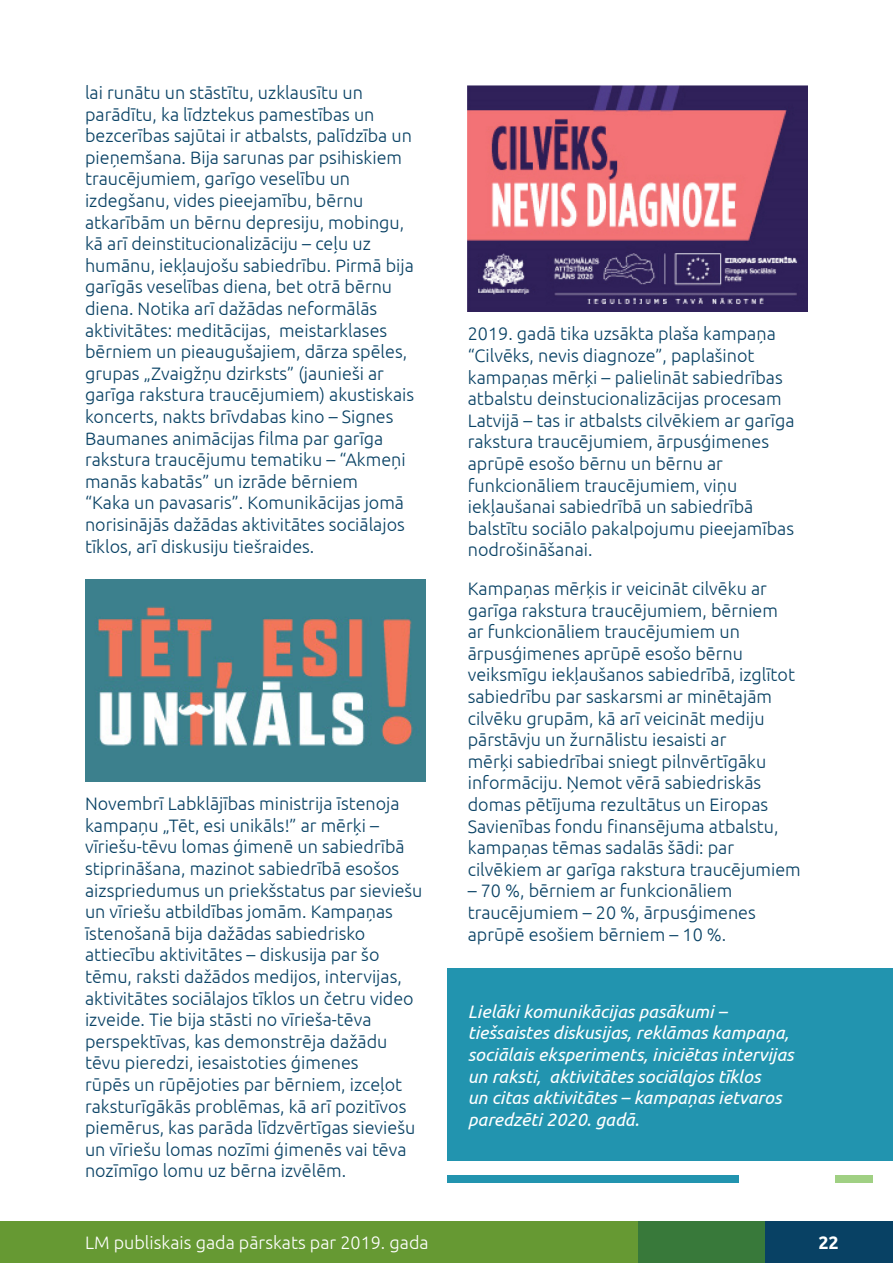
<style>
.page{position:relative;width:893px;height:1263px;background:#fff}
.page>*{position:absolute;margin:0;border:0;box-sizing:border-box;transform-origin:0 0}
.t1{font:300 18px/21.6px "Ubuntu";color:#084164}
.t2{font:italic 18px/21.6px "Ubuntu";color:#fff}
.t3{font:300 18px "Ubuntu";color:#fff}
.t4{font:700 18px "Ubuntu";color:#fff}
</style>
<div class="page">
<div style="left:0;top:1222px;width:892px;height:41px;background:#693"></div>
<div style="left:638px;top:1222px;width:254px;height:41px;background:#38793a"></div>
<div style="left:765px;top:1222px;width:128px;height:41px;background:#084164"></div>
<div style="left:447px;top:968px;width:446px;height:192px;background:#2294af"></div>
<div style="left:447px;top:1175px;width:291px;height:7px;background:#2294af"></div>
<div style="left:835px;top:1175px;width:37px;height:7px;background:#a0d083"></div>
<img style="left:85px;top:580px;width:340px;height:201px">
<img style="left:468px;top:85px;width:340px;height:226px">
<p class="t1" style="left:85px;top:81px;width:331px">lai runātu un stāstītu, uzklausītu un parādītu, ka līdztekus pamestības un bezcerības sajūtai ir atbalsts, palīdzība un pieņemšana. Bija sarunas par psihiskiem traucējumiem, garīgo veselību un izdegšanu, vides pieejamību, bērnu atkarībām un bērnu depresiju, mobingu, kā arī deinstitucionalizāciju – ceļu uz humānu, iekļaujošu sabiedrību. Pirmā bija garīgās veselības diena, bet otrā bērnu diena. Notika arī dažādas neformālās aktivitātes: meditācijas, meistarklases bērniem un pieaugušajiem, dārza spēles, grupas „Zvaigžņu dzirksts” (jaunieši ar garīga rakstura traucējumiem) akustiskais koncerts, nakts brīvdabas kino – Signes Baumanes animācijas filma par garīga rakstura traucējumu tematiku – “Akmeņi manās kabatās” un izrāde bērniem<br>“Kaka un pavasaris”. Komunikācijas jomā norisinājās dažādas aktivitātes sociālajos tīklos, arī diskusiju tiešraides.</p>
<p class="t1" style="left:85px;top:792px;width:339px">Novembrī Labklājības ministrija īstenoja kampaņu „Tēt, esi unikāls!” ar mērķi – vīriešu-tēvu lomas ģimenē un sabiedrībā stiprināšana, mazinot sabiedrībā esošos aizspriedumus un priekšstatus par sieviešu un vīriešu atbildības jomām. Kampaņas īstenošanā bija dažādas sabiedrisko attiecību aktivitātes – diskusija par šo tēmu, raksti dažādos medijos, intervijas, aktivitātes sociālajos tīklos un četru video izveide. Tie bija stāsti no vīrieša-tēva perspektīvas, kas demonstrēja dažādu tēvu pieredzi, iesaistoties ģimenes<br>rūpēs un rūpējoties par bērniem, izceļot raksturīgākās problēmas, kā arī pozitīvos piemērus, kas parāda līdzvērtīgas sieviešu un vīriešu lomas nozīmi ģimenēs vai tēva nozīmīgo lomu uz bērna izvēlēm.</p>
<p class="t1" style="left:468px;top:323px;width:328px">2019. gadā tika uzsākta plaša kampaņa “Cilvēks, nevis diagnoze”, paplašinot kampaņas mērķi – palielināt sabiedrības atbalstu deinstucionalizācijas procesam Latvijā – tas ir atbalsts cilvēkiem ar garīga rakstura traucējumiem, ārpusģimenes aprūpē esošo bērnu un bērnu ar funkcionāliem traucējumiem, viņu iekļaušanai sabiedrībā un sabiedrībā balstītu sociālo pakalpojumu pieejamības nodrošināšanai.</p>
<p class="t1" style="left:468px;top:577px;width:335px">Kampaņas mērķis ir veicināt cilvēku ar garīga rakstura traucējumiem, bērniem<br>ar funkcionāliem traucējumiem un ārpusģimenes aprūpē esošo bērnu veiksmīgu iekļaušanos sabiedrībā, izglītot sabiedrību par saskarsmi ar minētajām cilvēku grupām, kā arī veicināt mediju pārstāvju un žurnālistu iesaisti ar<br>mērķi sabiedrībai sniegt pilnvērtīgāku informāciju. Ņemot vērā sabiedriskās domas pētījuma rezultātus un Eiropas Savienības fondu finansējuma atbalstu, kampaņas tēmas sadalās šādi: par cilvēkiem ar garīga rakstura traucējumiem</p>
<p class="t1" style="left:468px;top:880px;width:290px">– 70 %, bērniem ar funkcionāliem traucējumiem – 20 %, ārpusģimenes aprūpē esošiem bērniem – 10 %.</p>
<p class="t2" style="left:468px;top:1000px;width:327px">Lielāki komunikācijas pasākumi – tiešsaistes diskusijas, reklāmas kampaņa, sociālais eksperiments, iniciētas intervijas un raksti, aktivitātes sociālajos tīklos<br>un citas aktivitātes – kampaņas ietvaros paredzēti 2020. gadā.</p>
<p class="t3" style="left:85px;top:1232px;width:345px">LM publiskais gada pārskats par 2019. gada</p>
<p class="t4" style="left:818px;top:1232px;width:22px">22</p>
</div>
